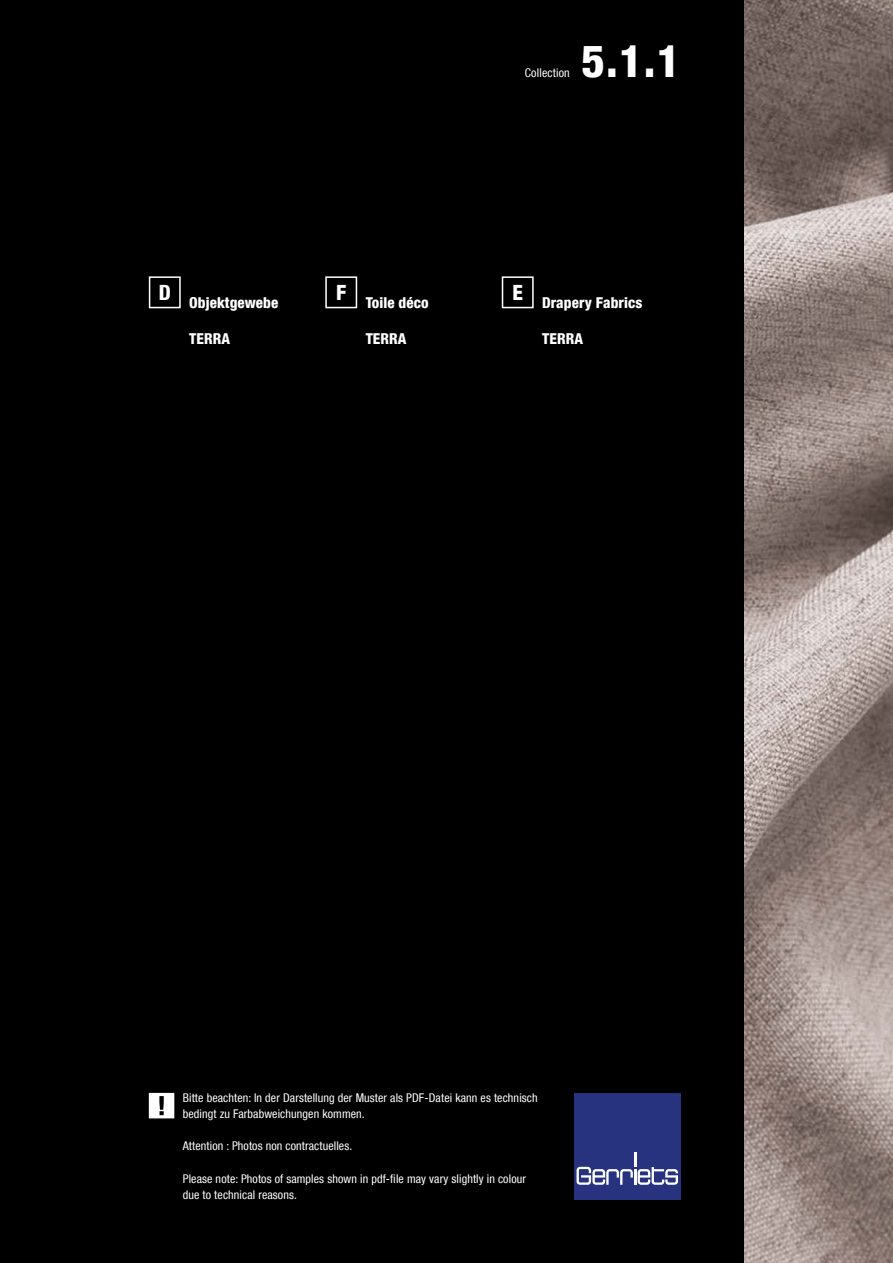
<style>
.page{position:relative;width:893px;height:1263px;background:#000}
.page>*{position:absolute;margin:0;border:0;box-sizing:border-box;transform-origin:0 0}
.t1{font:800 condensed 45px "Helvetica Neue LT Com";color:#fff}
.t2{font:800 condensed 21px "Helvetica Neue LT Com";color:#fff}
.t3{font:800 condensed 15px "Helvetica Neue LT Com";letter-spacing:.005em;color:#fff}
.t4{font:condensed 12px/16.2px "Helvetica Neue LT Com";letter-spacing:.01em;color:#fff}
</style>
<div class="page">
<img style="left:744px;top:0;width:149px;height:1263px">
<div style="left:574px;top:1093px;width:106px;height:106px;background:#28337f"></div>
<svg style="left:576px;top:1152px;width:102px;height:33px"></svg>
<div style="left:149px;top:276px;width:32px;height:32px;border:2px solid #fff"></div>
<div style="left:325px;top:276px;width:32px;height:32px;border:2px solid #fff"></div>
<div style="left:502px;top:276px;width:32px;height:32px;border:2px solid #fff"></div>
<svg style="left:149px;top:1093px;width:25px;height:25px"></svg>
<p class="t4" style="left:525px;top:64px;width:46px">Collection</p>
<h1 class="t1" style="left:581px;top:33px;width:100px">5.1.1</h1>
<h2 class="t2" style="left:159px;top:279px;width:14px">D</h2>
<h2 class="t2" style="left:336px;top:279px;width:12px">F</h2>
<h2 class="t2" style="left:512px;top:279px;width:12px">E</h2>
<p class="t3" style="left:366px;top:294px;width:64px">Toile déco</p>
<p class="t3" style="left:366px;top:330px;width:42px">TERRA</p>
<p class="t3" style="left:189px;top:294px;width:91px">Objektgewebe</p>
<p class="t3" style="left:189px;top:330px;width:42px">TERRA</p>
<p class="t3" style="left:542px;top:294px;width:102px">Drapery Fabrics</p>
<p class="t3" style="left:542px;top:330px;width:42px">TERRA</p>
<p class="t4" style="left:183px;top:1089px;width:356px">Bitte beachten: In der Darstellung der Muster als PDF-Datei kann es technisch bedingt zu Farbabweichungen kommen.</p>
<p class="t4" style="left:183px;top:1138px;width:171px">Attention : Photos non contractuelles.</p>
<p class="t4" style="left:183px;top:1170px;width:345px">Please note: Photos of samples shown in pdf-file may vary slightly in colour due to technical reasons.</p>
</div>
